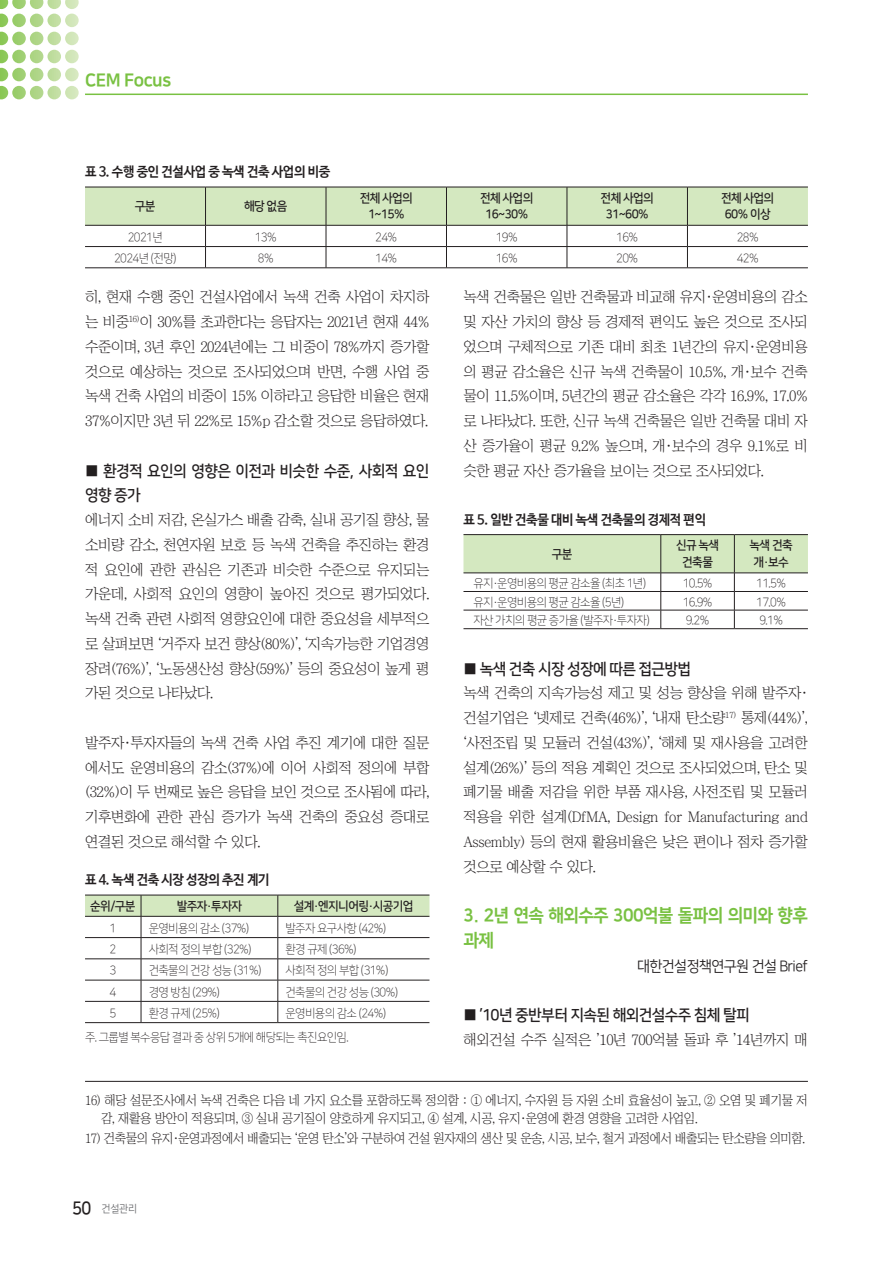
<style>
.page{position:relative;width:893px;height:1263px;background:#fff}
.page>*{position:absolute;margin:0;border:0;box-sizing:border-box;transform-origin:0 0}
.건설브리핑_2{font:18px/24.8px "Nanum Square EB";letter-spacing:-.04em;color:#79c142;scale:.95 1}
.건설브리핑2-네모_타이틀{font:15.75px/24.8px "Nanum Square B";letter-spacing:-.04em;color:#231f20;scale:.95 1}
.건설브리핑_2_-다음단락_저자이름{font:15px "Nanum Square R";letter-spacing:-.04em;color:#231f20;scale:.95 1}
.본문{font:14.7px/24.8px "Chosunilbo NM";letter-spacing:-.025em;color:#231f20;text-align:justify}
.표제목{font:700 13.5px "Nanum Barun Gothic";letter-spacing:-.025em;color:#231f20;scale:.95 1}
.각주{font:13.2px/18px "Chosunilbo NM";letter-spacing:-.025em;color:#231f20;scale:.95 1}
.표본문제목{font:12.3px/16.5px "Nanum Square B";letter-spacing:-.05em;color:#231f20;text-align:center;scale:.95 1}
.표본문{font:12px "Nanum Square L";letter-spacing:-.05em;color:#231f20;scale:.95 1}
.t1{font:10.5px "Nanum Square R";color:#6c6d70;scale:.95 1}
.s1{font-family:"Nanum Square B";font-size:18px;color:#231f20}
</style>
<div class="page">
<hr style="left:85px;top:94px;width:723px;height:1px;background:#79c142">
<svg style="left:0;top:0;width:79px;height:99px"></svg>
<div style="left:65px;top:14px;width:14px;height:13px;background:#d2e7bb;border-radius:50%"></div>
<div style="left:65px;top:32px;width:14px;height:13px;background:#d2e7bb;border-radius:50%"></div>
<div style="left:65px;top:50px;width:14px;height:13px;background:#d2e7bb;border-radius:50%"></div>
<div style="left:65px;top:68px;width:14px;height:13px;background:#d2e7bb;border-radius:50%"></div>
<div style="left:65px;top:86px;width:14px;height:13px;background:#d2e7bb;border-radius:50%"></div>
<hr style="left:463px;top:534px;width:198px;height:1px;background:#231f20">
<hr style="left:661px;top:534px;width:73px;height:1px;background:#231f20">
<hr style="left:734px;top:534px;width:74px;height:1px;background:#231f20">
<svg style="left:463px;top:535px;width:345px;height:93px"></svg>
<hr style="left:463px;top:628px;width:198px;height:1px;background:#231f20">
<hr style="left:661px;top:628px;width:73px;height:1px;background:#231f20">
<hr style="left:734px;top:628px;width:74px;height:1px;background:#231f20">
<svg style="left:85px;top:187px;width:723px;height:81px"></svg>
<hr style="left:85px;top:268px;width:121px;height:1px;background:#231f20">
<hr style="left:206px;top:268px;width:120px;height:1px;background:#231f20">
<hr style="left:326px;top:268px;width:120px;height:1px;background:#231f20">
<hr style="left:446px;top:268px;width:121px;height:1px;background:#231f20">
<hr style="left:567px;top:268px;width:120px;height:1px;background:#231f20">
<hr style="left:687px;top:268px;width:121px;height:1px;background:#231f20">
<hr style="left:85px;top:1081px;width:723px;height:1px;background:#231f20">
<svg style="left:85px;top:895px;width:344px;height:127px"></svg>
<hr style="left:85px;top:1022px;width:56px;height:1px;background:#231f20">
<hr style="left:141px;top:1022px;width:137px;height:1px;background:#231f20">
<hr style="left:278px;top:1022px;width:151px;height:1px;background:#231f20">
<p class="건설브리핑_2" style="left:85px;top:68px;width:92px">CEM Focus</p>
<p class="표제목" style="left:85px;top:165px;width:260px">표 3. 수행 중인 건설사업 중 녹색 건축 사업의 비중</p>
<p class="표본문제목" style="left:135px;top:198px;width:23px">구분</p>
<p class="표본문제목" style="left:244px;top:198px;width:47px">해당 없음</p>
<p class="표본문제목" style="left:360px;top:190px;width:57px">전체 사업의</p>
<p class="표본문제목" style="left:368px;top:206px;width:40px">1~15%</p>
<p class="표본문제목" style="left:480px;top:190px;width:57px">전체 사업의</p>
<p class="표본문제목" style="left:485px;top:206px;width:47px">16~30%</p>
<p class="표본문제목" style="left:601px;top:190px;width:57px">전체 사업의</p>
<p class="표본문제목" style="left:606px;top:206px;width:47px">31~60%</p>
<p class="표본문제목" style="left:721px;top:190px;width:57px">전체 사업의</p>
<p class="표본문제목" style="left:725px;top:206px;width:50px">60% 이상</p>
<p class="표본문" style="left:128px;top:231px;width:38px">2021년</p>
<p class="표본문" style="left:255px;top:231px;width:25px">13%</p>
<p class="표본문" style="left:375px;top:231px;width:25px">24%</p>
<p class="표본문" style="left:496px;top:231px;width:25px">19%</p>
<p class="표본문" style="left:616px;top:231px;width:25px">16%</p>
<p class="표본문" style="left:737px;top:231px;width:25px">28%</p>
<p class="표본문" style="left:114px;top:252px;width:67px">2024년 (전망)</p>
<p class="표본문" style="left:258px;top:252px;width:18px">8%</p>
<p class="표본문" style="left:375px;top:252px;width:25px">14%</p>
<p class="표본문" style="left:496px;top:252px;width:25px">16%</p>
<p class="표본문" style="left:616px;top:252px;width:25px">20%</p>
<p class="표본문" style="left:737px;top:252px;width:25px">42%</p>
<p class="본문" style="left:85px;top:285px;width:346px">히, 현재 수행 중인 건설사업에서 녹색 건축 사업이 차지하 는 비중<sup>16)</sup>이 30%를 초과한다는 응답자는 2021년 현재 44% 수준이며, 3년 후인 2024년에는 그 비중이 78%까지 증가할 것으로 예상하는 것으로 조사되었으며 반면, 수행 사업 중 녹색 건축 사업의 비중이 15% 이하라고 응답한 비율은 현재 37%이지만 3년 뒤 22%로 15%p 감소할 것으로 응답하였다.</p>
<p class="건설브리핑2-네모_타이틀" style="left:85px;top:458px;width:364px">■ 환경적 요인의 영향은 이전과 비슷한 수준, 사회적 요인 영향 증가</p>
<p class="본문" style="left:85px;top:507px;width:346px">에너지 소비 저감, 온실가스 배출 감축, 실내 공기질 향상, 물 소비량 감소, 천연자원 보호 등 녹색 건축을 추진하는 환경 적 요인에 관한 관심은 기존과 비슷한 수준으로 유지되는 가운데, 사회적 요인의 영향이 높아진 것으로 평가되었다. 녹색 건축 관련 사회적 영향요인에 대한 중요성을 세부적으 로 살펴보면 ‘거주자 보건 향상(80%)’, ‘지속가능한 기업경영 장려(76%)’, ‘노동생산성 향상(59%)’ 등의 중요성이 높게 평 가된 것으로 나타났다.</p>
<p class="본문" style="left:85px;top:730px;width:346px">발주자·투자자들의 녹색 건축 사업 추진 계기에 대한 질문 에서도 운영비용의 감소(37%)에 이어 사회적 정의에 부합 (32%)이 두 번째로 높은 응답을 보인 것으로 조사됨에 따라, 기후변화에 관한 관심 증가가 녹색 건축의 중요성 증대로 연결된 것으로 해석할 수 있다.</p>
<p class="표제목" style="left:85px;top:873px;width:196px">표 4. 녹색 건축 시장 성장의 추진 계기</p>
<p class="표본문제목" style="left:90px;top:898px;width:49px">순위/구분</p>
<p class="표본문제목" style="left:177px;top:898px;width:70px">발주자·투자자</p>
<p class="표본문제목" style="left:294px;top:898px;width:128px">설계·엔지니어링·시공기업</p>
<p class="표본문" style="left:110px;top:922px;width:9px">1</p>
<p class="표본문" style="left:149px;top:922px;width:107px">운영비용의 감소 (37%)</p>
<p class="표본문" style="left:285px;top:922px;width:107px">발주자 요구사항 (42%)</p>
<p class="표본문" style="left:110px;top:943px;width:9px">2</p>
<p class="표본문" style="left:149px;top:943px;width:110px">사회적 정의 부합 (32%)</p>
<p class="표본문" style="left:285px;top:943px;width:76px">환경 규제 (36%)</p>
<p class="표본문" style="left:110px;top:964px;width:9px">3</p>
<p class="표본문" style="left:149px;top:964px;width:120px">건축물의 건강 성능 (31%)</p>
<p class="표본문" style="left:285px;top:964px;width:110px">사회적 정의 부합 (31%)</p>
<p class="표본문" style="left:110px;top:985px;width:9px">4</p>
<p class="표본문" style="left:149px;top:985px;width:76px">경영 방침 (29%)</p>
<p class="표본문" style="left:285px;top:985px;width:120px">건축물의 건강 성능 (30%)</p>
<p class="표본문" style="left:110px;top:1007px;width:9px">5</p>
<p class="표본문" style="left:149px;top:1007px;width:76px">환경 규제 (25%)</p>
<p class="표본문" style="left:285px;top:1007px;width:107px">운영비용의 감소 (24%)</p>
<p class="표본문" style="left:85px;top:1031px;width:279px">주. 그룹별 복수응답 결과 중 상위 5개에 해당되는 촉진요인임.</p>
<p class="본문" style="left:463px;top:285px;width:346px">녹색 건축물은 일반 건축물과 비교해 유지·운영비용의 감소 및 자산 가치의 향상 등 경제적 편익도 높은 것으로 조사되 었으며 구체적으로 기존 대비 최초 1년간의 유지·운영비용 의 평균 감소율은 신규 녹색 건축물이 10.5%, 개·보수 건축 물이 11.5%이며, 5년간의 평균 감소율은 각각 16.9%, 17.0% 로 나타났다. 또한, 신규 녹색 건축물은 일반 건축물 대비 자 산 증가율이 평균 9.2% 높으며, 개·보수의 경우 9.1%로 비 슷한 평균 자산 증가율을 보이는 것으로 조사되었다.</p>
<p class="표제목" style="left:463px;top:512px;width:257px">표 5. 일반 건축물 대비 녹색 건축물의 경제적 편익</p>
<p class="표본문제목" style="left:552px;top:546px;width:23px">구분</p>
<p class="표본문제목" style="left:676px;top:537px;width:47px">신규 녹색 건축물</p>
<p class="표본문제목" style="left:750px;top:537px;width:47px">녹색 건축 개·보수</p>
<p class="표본문" style="left:473px;top:577px;width:183px">유지·운영비용의 평균 감소율 (최초 1년)</p>
<p class="표본문" style="left:683px;top:577px;width:33px">10.5%</p>
<p class="표본문" style="left:756px;top:577px;width:33px">11.5%</p>
<p class="표본문" style="left:473px;top:596px;width:160px">유지·운영비용의 평균 감소율 (5년)</p>
<p class="표본문" style="left:683px;top:596px;width:33px">16.9%</p>
<p class="표본문" style="left:756px;top:596px;width:33px">17.0%</p>
<p class="표본문" style="left:473px;top:614px;width:187px">자산 가치의 평균 증가율 (발주자·투자자)</p>
<p class="표본문" style="left:686px;top:614px;width:26px">9.2%</p>
<p class="표본문" style="left:759px;top:614px;width:26px">9.1%</p>
<p class="건설브리핑2-네모_타이틀" style="left:463px;top:656px;width:241px">■ 녹색 건축 시장 성장에 따른 접근방법</p>
<p class="본문" style="left:463px;top:681px;width:346px">녹색 건축의 지속가능성 제고 및 성능 향상을 위해 발주자· 건설기업은 ‘넷제로 건축(46%)’, ‘내재 탄소량<sup>17)</sup> 통제(44%)’, ‘사전조립 및 모듈러 건설(43%)’, ‘해체 및 재사용을 고려한 설계(26%)’ 등의 적용 계획인 것으로 조사되었으며, 탄소 및 폐기물 배출 저감을 위한 부품 재사용, 사전조립 및 모듈러 적용을 위한 설계(DfMA, Design for Manufacturing and Assembly) 등의 현재 활용비율은 낮은 편이나 점차 증가할 것으로 예상할 수 있다.</p>
<p class="건설브리핑_2" style="left:463px;top:903px;width:364px">3. 2년 연속 해외수주 300억불 돌파의 의미와 향후 과제</p>
<p class="건설브리핑_2_-다음단락_저자이름" style="left:637px;top:958px;width:181px">대한건설정책연구원 건설 Brief</p>
<p class="건설브리핑2-네모_타이틀" style="left:463px;top:1003px;width:303px">■ ’10년 중반부터 지속된 해외건설수주 침체 탈피</p>
<p class="본문" style="left:463px;top:1027px;width:346px">해외건설 수주 실적은 ’10년 700억불 돌파 후 ’14년까지 매</p>
<p class="각주" style="left:101px;top:1091px;width:745px;text-indent:-16px">16) 해당 설문조사에서 녹색 건축은 다음 네 가지 요소를 포함하도록 정의함 : ① 에너지, 수자원 등 자원 소비 효율성이 높고, ② 오염 및 폐기물 저 감, 재활용 방안이 적용되며, ③ 실내 공기질이 양호하게 유지되고, ④ 설계, 시공, 유지·운영에 환경 영향을 고려한 사업임.</p>
<p class="각주" style="left:85px;top:1129px;width:760px">17) 건축물의 유지·운영과정에서 배출되는 ‘운영 탄소’와 구분하여 건설 원자재의 생산 및 운송, 시공, 보수, 철거 과정에서 배출되는 탄소량을 의미함.</p>
<p class="t1" style="left:72px;top:1204px;width:70px"><span class="s1">50</span> 건설관리</p>
</div>
